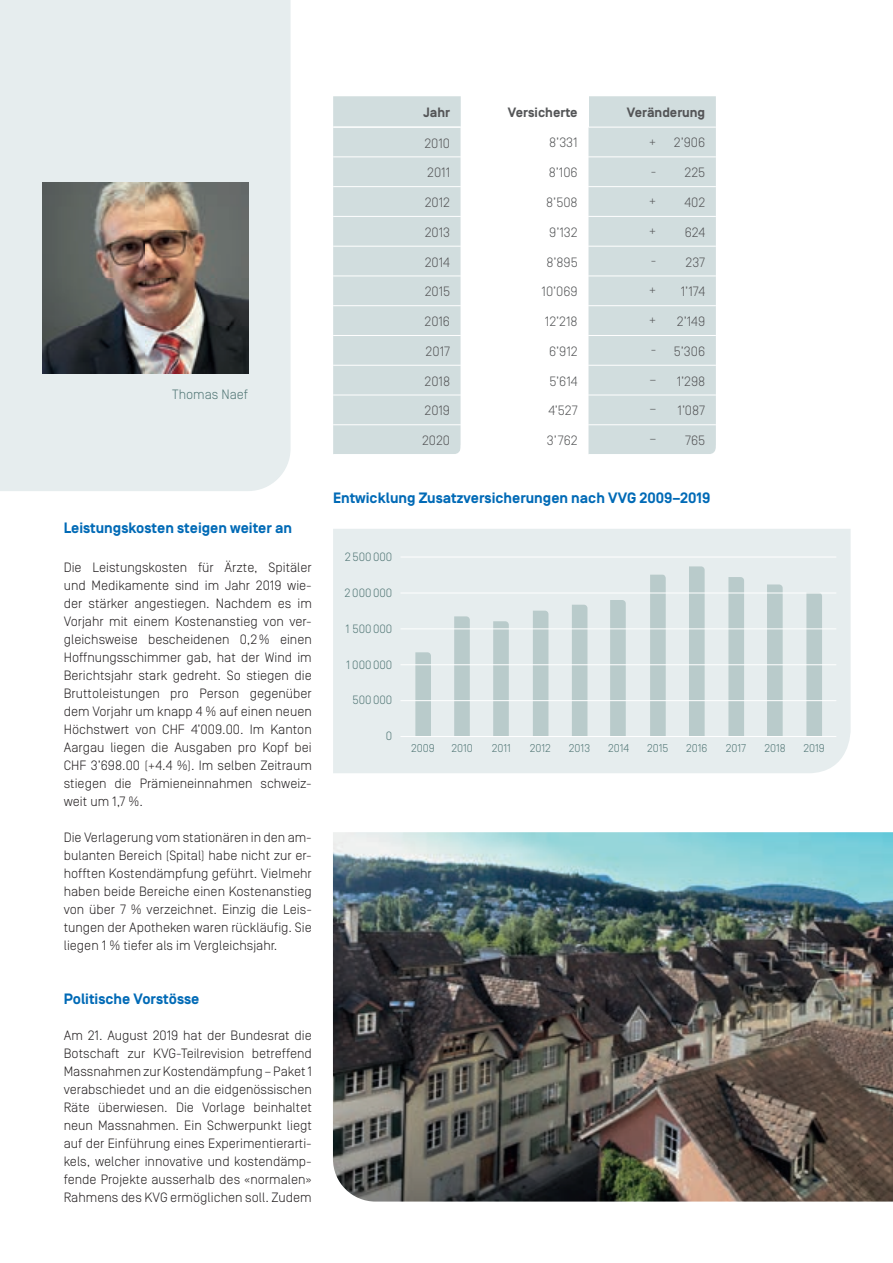
<style>
.page{position:relative;width:893px;height:1263px;background:#fff}
.page>*{position:absolute;margin:0;border:0;box-sizing:border-box;transform-origin:0 0}
.t1{font:700 15px "Simplon Norm";color:#016ab6}
.t2{font:300 13.5px/18px "Simplon Norm";color:#231f20;text-align:justify}
.t3{font:300 13.5px/29.7px "Simplon Norm";color:#545557;text-align:justify}
.t4{font:700 13.5px "Simplon Norm";color:#545557}
.t5{font:300 13.5px "Simplon Norm";color:#517675}
.t6{font:300 12px "Simplon Norm";letter-spacing:.005em;color:#517675}
.t7{font:300 11.25px "Simplon Norm";color:#517675}
</style>
<div class="page">
<img style="left:333px;top:832px;width:560px;height:369px">
<div style="left:0;top:0;width:291px;height:491px;background:#e6edee"></div>
<div style="left:333px;top:529px;width:518px;height:244px;background:#e6edee"></div>
<svg style="left:806px;top:594px;width:16px;height:142px;background:#bacccc"></svg>
<img style="left:42px;top:183px;width:206px;height:191px">
<svg style="left:767px;top:584px;width:16px;height:152px;background:#bacccc"></svg>
<svg style="left:415px;top:652px;width:16px;height:84px"></svg>
<svg style="left:454px;top:616px;width:16px;height:120px;background:#bacccc"></svg>
<svg style="left:493px;top:621px;width:16px;height:115px;background:#bacccc"></svg>
<div style="left:533px;top:611px;width:15px;height:125px;background:#b9cbcb"></div>
<div style="left:572px;top:605px;width:15px;height:131px;background:#b9cbcb"></div>
<svg style="left:610px;top:600px;width:16px;height:136px;background:#bacccc"></svg>
<svg style="left:650px;top:575px;width:16px;height:161px;background:#bacccc"></svg>
<svg style="left:689px;top:566px;width:16px;height:170px;background:#bacccc"></svg>
<svg style="left:728px;top:577px;width:16px;height:159px;background:#bacccc"></svg>
<hr style="left:400px;top:664px;width:436px;height:1px;background:#fff">
<hr style="left:400px;top:593px;width:436px;height:1px;background:#fff">
<hr style="left:400px;top:557px;width:436px;height:1px;background:#fff">
<hr style="left:400px;top:700px;width:436px;height:1px;background:#fff">
<hr style="left:400px;top:628px;width:436px;height:1px;background:#fff">
<hr style="left:400px;top:736px;width:436px;height:1px;background:#fff">
<svg style="left:333px;top:96px;width:383px;height:358px"></svg>
<p class="t5" style="left:172px;top:387px;width:77px">Thomas Naef</p>
<p class="t1" style="left:64px;top:520px;width:230px">Leistungskosten steigen weiter an</p>
<p class="t2" style="left:64px;top:558px;width:250px">Die Leistungskosten für Ärzte, Spitäler und Medikamente sind im Jahr 2019 wie&shy;der stärker angestiegen. Nachdem es im Vorjahr mit einem Kostenanstieg von ver&shy;gleichsweise bescheidenen 0,2 % einen Hoffnungsschimmer gab, hat der Wind im Berichtsjahr stark gedreht. So stiegen die Bruttoleistungen pro Person gegenüber dem Vorjahr um knapp 4 % auf einen neuen Höchstwert von CHF 4’009.00. Im Kanton Aargau liegen die Ausgaben pro Kopf bei CHF 3’698.00 (+4.4 %). Im selben Zeitraum stiegen die Prämieneinnahmen schweiz&shy;weit um 1,7 %.</p>
<p class="t2" style="left:64px;top:828px;width:250px">Die Verlagerung vom stationären in den am&shy;bulanten Bereich (Spital) habe nicht zur er&shy;hofften Kostendämpfung geführt. Vielmehr haben beide Bereiche einen Kostenanstieg von über 7 % verzeichnet. Einzig die Leis&shy;tungen der Apotheken waren rückläufig. Sie liegen 1 % tiefer als im Vergleichsjahr.</p>
<p class="t1" style="left:64px;top:990px;width:137px">Politische Vorstösse</p>
<p class="t2" style="left:64px;top:1026px;width:250px">Am 21. August 2019 hat der Bundesrat die Botschaft zur KVG-Teilrevision betreffend Massnahmen zur Kostendämpfung – Paket 1 verabschiedet und an die eidgenössischen Räte überwiesen. Die Vorlage beinhaltet neun Massnahmen. Ein Schwerpunkt liegt auf der Einführung eines Experimentierarti&shy;kels, welcher innovative und kostendämp&shy;fende Projekte ausserhalb des «normalen» Rahmens des KVG ermöglichen soll. Zudem</p>
<p class="t4" style="left:424px;top:105px;width:28px">Jahr</p>
<p class="t4" style="left:508px;top:105px;width:71px">Versicherte</p>
<p class="t4" style="left:627px;top:105px;width:80px">Veränderung</p>
<p class="t3" style="left:424px;top:128px;width:27px">2010</p>
<p class="t3" style="left:549px;top:128px;width:30px">8’331</p>
<p class="t3" style="left:674px;top:128px;width:33px">2’906</p>
<p class="t3" style="left:427px;top:158px;width:24px">2011</p>
<p class="t3" style="left:549px;top:158px;width:30px">8’106</p>
<p class="t3" style="left:685px;top:158px;width:22px">225</p>
<p class="t3" style="left:425px;top:188px;width:27px">2012</p>
<p class="t3" style="left:546px;top:188px;width:33px">8’508</p>
<p class="t3" style="left:684px;top:188px;width:22px">402</p>
<p class="t3" style="left:425px;top:217px;width:27px">2013</p>
<p class="t3" style="left:549px;top:217px;width:30px">9’132</p>
<p class="t3" style="left:685px;top:217px;width:22px">624</p>
<p class="t3" style="left:425px;top:247px;width:27px">2014</p>
<p class="t3" style="left:547px;top:247px;width:33px">8’895</p>
<p class="t3" style="left:685px;top:247px;width:21px">237</p>
<p class="t3" style="left:425px;top:277px;width:27px">2015</p>
<p class="t3" style="left:542px;top:277px;width:38px">10’069</p>
<p class="t3" style="left:681px;top:277px;width:26px">1’174</p>
<p class="t3" style="left:424px;top:307px;width:27px">2016</p>
<p class="t3" style="left:545px;top:307px;width:34px">12’218</p>
<p class="t3" style="left:677px;top:307px;width:30px">2’149</p>
<p class="t3" style="left:426px;top:336px;width:26px">2017</p>
<p class="t3" style="left:549px;top:336px;width:30px">6’912</p>
<p class="t3" style="left:674px;top:336px;width:33px">5’306</p>
<p class="t3" style="left:424px;top:366px;width:27px">2018</p>
<p class="t3" style="left:549px;top:366px;width:30px">5’614</p>
<p class="t3" style="left:677px;top:366px;width:30px">1’298</p>
<p class="t3" style="left:424px;top:396px;width:27px">2019</p>
<p class="t3" style="left:548px;top:396px;width:31px">4’527</p>
<p class="t3" style="left:678px;top:396px;width:29px">1’087</p>
<p class="t3" style="left:422px;top:426px;width:30px">2020</p>
<p class="t3" style="left:547px;top:426px;width:32px">3’762</p>
<p class="t3" style="left:685px;top:426px;width:22px">765</p>
<p class="t3" style="left:649px;top:127px;width:9px">+ - + + - +</p>
<p class="t3" style="left:649px;top:305px;width:9px">+ - –</p>
<p class="t3" style="left:649px;top:394px;width:8px">– –</p>
<p class="t1" style="left:333px;top:490px;width:379px">Entwicklung Zusatzversicherungen nach VVG 2009–2019</p>
<p class="t6" style="left:345px;top:551px;width:49px">2 500 000</p>
<p class="t6" style="left:345px;top:586px;width:49px">2 000 000</p>
<p class="t6" style="left:345px;top:622px;width:48px">1 500 000</p>
<p class="t6" style="left:346px;top:658px;width:48px">1 000 000</p>
<p class="t6" style="left:352px;top:694px;width:41px">500 000</p>
<p class="t6" style="left:386px;top:729px;width:8px">0</p>
<p class="t7" style="left:411px;top:742px;width:25px">2009</p>
<p class="t7" style="left:451px;top:742px;width:23px">2010</p>
<p class="t7" style="left:492px;top:742px;width:21px">2011</p>
<p class="t7" style="left:530px;top:742px;width:23px">2012</p>
<p class="t7" style="left:569px;top:742px;width:23px">2013</p>
<p class="t7" style="left:608px;top:742px;width:23px">2014</p>
<p class="t7" style="left:647px;top:742px;width:23px">2015</p>
<p class="t7" style="left:686px;top:742px;width:23px">2016</p>
<p class="t7" style="left:726px;top:742px;width:22px">2017</p>
<p class="t7" style="left:764px;top:742px;width:23px">2018</p>
<p class="t7" style="left:804px;top:742px;width:23px">2019</p>
</div>
